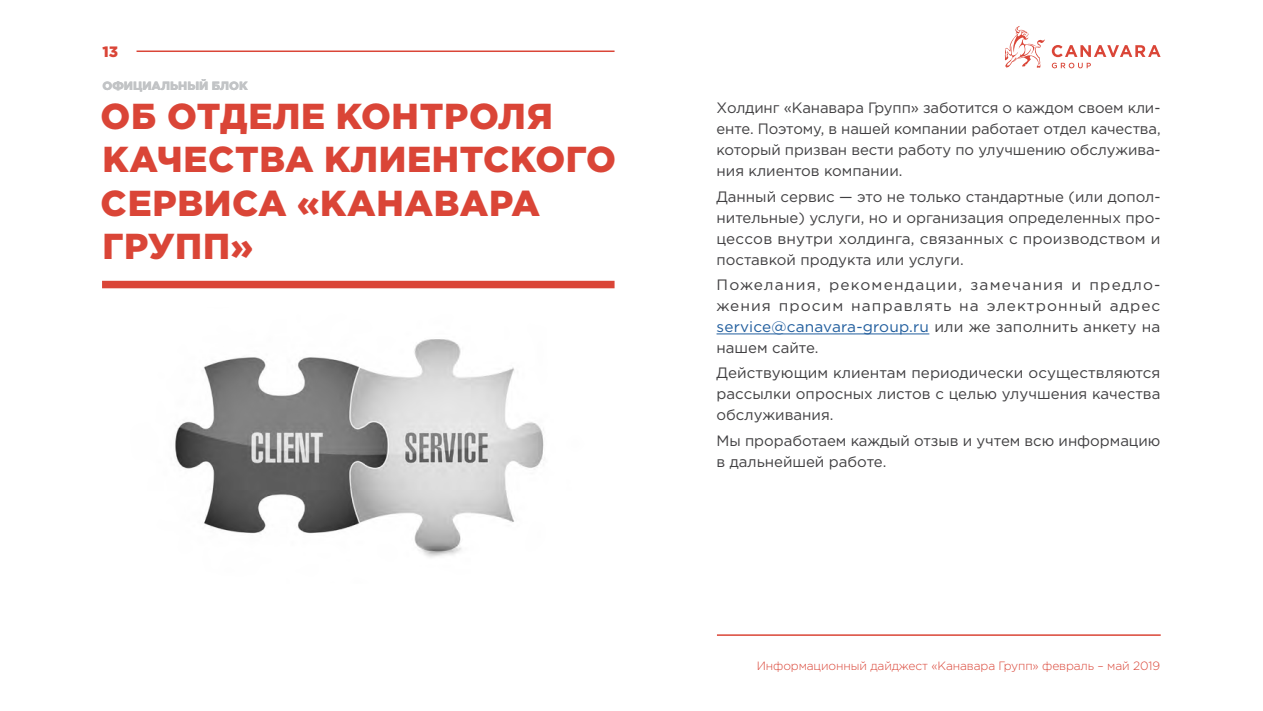
<style>
.page{position:relative;width:1263px;height:711px;background:#fff}
.page>*{position:absolute;margin:0;border:0;box-sizing:border-box;transform-origin:0 0}
.t1{font:900 36px/43.5px "Gotham Pro";letter-spacing:.02em;color:#da4537}
.t2{font:15px/21px "Gotham Pro";color:#414042;text-align:justify}
.t3{font:900 15px "Gotham Pro";color:#da4537}
.t4{font:300 12px "Gotham Pro";letter-spacing:-.01em;color:#da4537}
.t5{font:900 12px "Gotham Pro";color:#c2c4c6}
.s1{color:#215e9e}
</style>
<div class="page">
<hr style="left:137px;top:50px;width:477px;height:2px;background:#da4537">
<hr style="left:717px;top:634px;width:444px;height:1px;background:#da4537">
<svg style="left:1005px;top:26px;width:40px;height:42px"></svg>
<svg style="left:1052px;top:45px;width:108px;height:12px"></svg>
<svg style="left:1052px;top:63px;width:39px;height:5px"></svg>
<hr style="left:716px;top:333px;width:213px;height:1px;background:#215e9e">
<img style="left:175px;top:339px;width:369px;height:219px">
<div style="left:102px;top:280px;width:512px;height:8px;background:#da4537"></div>
<p class="t3" style="left:103px;top:43px;width:17px">13</p>
<p class="t5" style="left:102px;top:79px;width:147px">ОФИЦИАЛЬНЫЙ БЛОК</p>
<h1 class="t1" style="left:101px;top:93px;width:517px">ОБ ОТДЕЛЕ КОНТРОЛЯ<br>КАЧЕСТВА КЛИЕНТСКОГО<br>СЕРВИСА «КАНАВАРА<br>ГРУПП»</h1>
<p class="t2" style="left:716px;top:97px;width:446px">Холдинг «Канавара Групп» заботится о каждом своем кли&shy;енте. Поэтому, в нашей компании работает отдел качества, который призван вести работу по улучшению обслужива&shy;ния клиентов компании.</p>
<p class="t2" style="left:716px;top:185px;width:445px">Данный сервис — это не только стандартные (или допол&shy;нительные) услуги, но и организация определенных про&shy;цессов внутри холдинга, связанных с производством и поставкой продукта или услуги.</p>
<p class="t2" style="left:716px;top:274px;width:445px">Пожелания, рекомендации, замечания и предло&shy;жения просим направлять на электронный адрес <span class="s1">service@canavara-group.ru</span> или же заполнить анкету на нашем сайте.</p>
<p class="t2" style="left:716px;top:362px;width:445px">Действующим клиентам периодически осуществляются рассылки опросных листов с целью улучшения качества обслуживания.</p>
<p class="t2" style="left:716px;top:429px;width:445px">Мы проработаем каждый отзыв и учтем всю информацию в дальнейшей работе.</p>
<p class="t4" style="left:757px;top:658px;width:405px">Информационный дайджест «Канавара Групп» февраль – май 2019</p>
</div>
